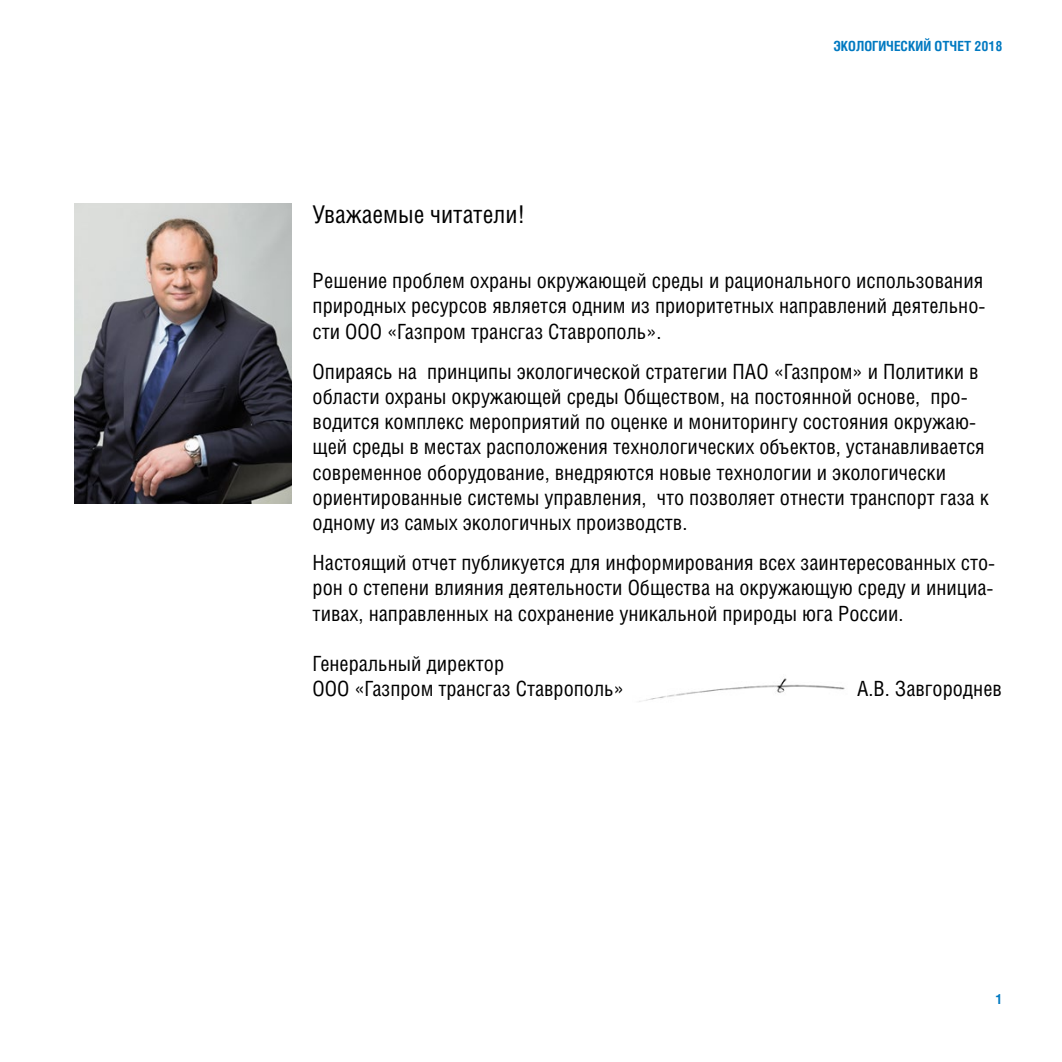
<style>
.page{position:relative;width:1062px;height:1062px;background:#fff}
.page>*{position:absolute;margin:0;border:0;box-sizing:border-box;transform-origin:0 0}
.t1{font:24.5px "Helios Cond";color:#000}
.t2{font:21px/25.2px "Helios Cond";color:#000;text-align:justify}
.t3{font:700 14px "Helios Cond";color:#0079c1}
</style>
<div class="page">
<img style="left:74px;top:203px;width:218px;height:301px">
<img style="left:639px;top:678px;width:206px;height:24px">
<p class="t1" style="left:313px;top:199px;width:214px">Уважаемые читатели!</p>
<p class="t3" style="left:833px;top:38px;width:170px">ЭКОЛОГИЧЕСКИЙ ОТЧЕТ 2018</p>
<p class="t2" style="left:313px;top:268px;width:674px">Решение проблем охраны окружающей среды и рационального использования природных ресурсов является одним из приоритетных направлений деятельно&shy;сти ООО «Газпром трансгаз Ставрополь».</p>
<p class="t2" style="left:313px;top:358px;width:678px;text-align:left">Опираясь на принципы экологической стратегии ПАО «Газпром» и Политики в области охраны окружающей среды Обществом, на постоянной основе, про&shy;водится комплекс мероприятий по оценке и мониторингу состояния окружаю&shy;щей среды в местах расположения технологических объектов, устанавливается современное оборудование, внедряются новые технологии и экологически ориентированные системы управления, что позволяет отнести транспорт газа к одному из самых экологичных производств.</p>
<p class="t2" style="left:313px;top:549px;width:684px">Настоящий отчет публикуется для информирования всех заинтересованных сто&shy;рон о степени влияния деятельности Общества на окружающую среду и инициа&shy;тивах, направленных на сохранение уникальной природы юга России.</p>
<p class="t2" style="left:313px;top:650px;width:313px">Генеральный директор<br>ООО «Газпром трансгаз Ставрополь»</p>
<p class="t2" style="left:857px;top:675px;width:146px">А.В. Завгороднев</p>
<p class="t3" style="left:995px;top:990px;width:8px">1</p>
</div>
